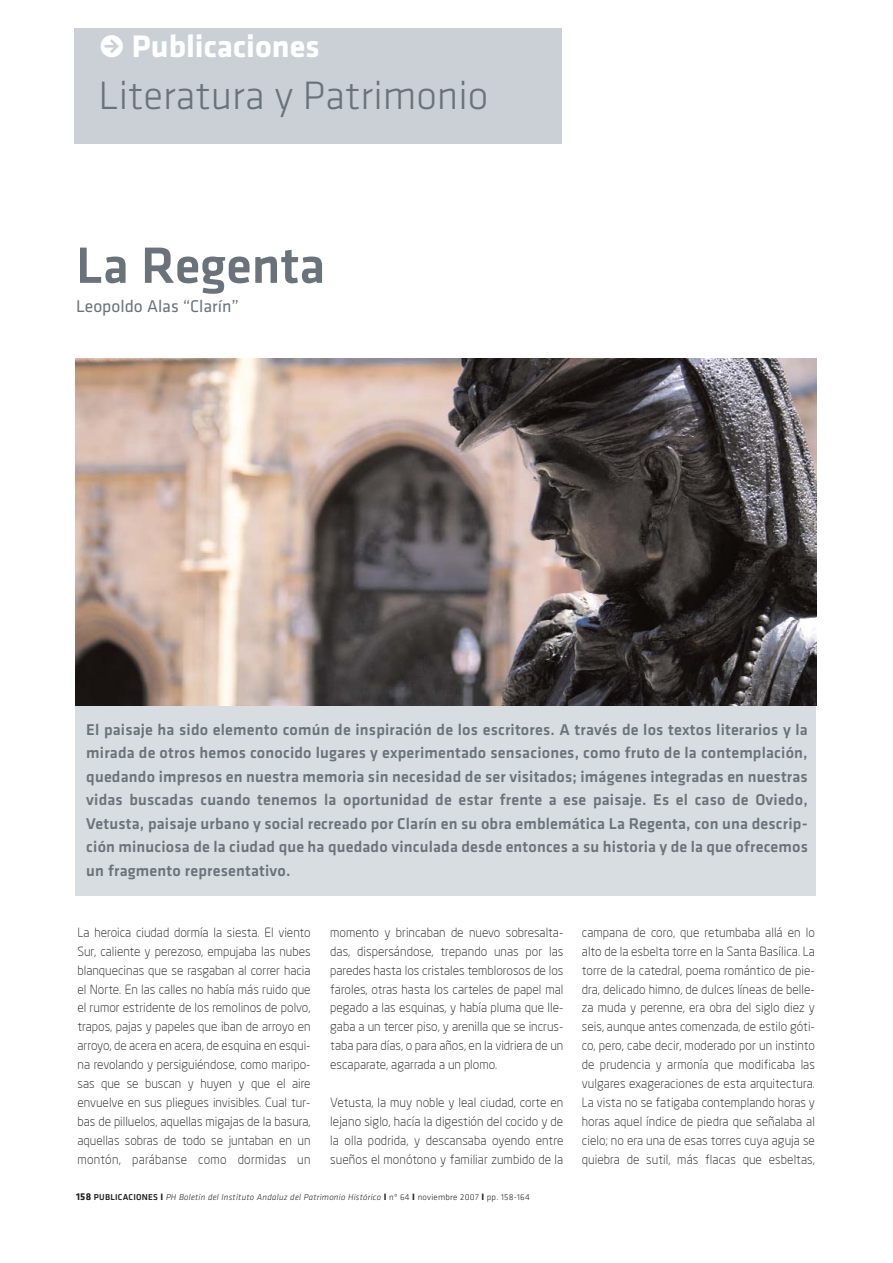
<style>
.page{position:relative;width:893px;height:1263px;background:#fff}
.page>*{position:absolute;margin:0;border:0;box-sizing:border-box;transform-origin:0 0}
.t1{font:500 52.95px "Klavika";color:#6a737b}
.t2{font:300 41.1px "Klavika";color:#6a737b}
.t3{font:700 32.4px "Klavika";color:#fff}
.t4{font:17.7px "Klavika";color:#6a737b}
.t5{font:500 16.2px/23.5px "Klavika";letter-spacing:.01em;color:#6a737b;text-align:justify}
.t6{font:300 12.45px/18.9px "Neo Sans";letter-spacing:.005em;color:#231f20;text-align:justify}
.t7{font:italic 300 8.85px "Klavika";letter-spacing:.03em;color:#231f20}
.s1{font-family:"Klavika Medium Arrows";font-weight:400}
.s2{font-weight:700;font-style:normal;font-size:10.35px}
.s3{font-weight:500;font-style:normal}
.s4{font-weight:700;font-style:normal;font-size:9.6px}
.s5{font-style:normal}
</style>
<div class="page">
<div style="left:75px;top:28px;width:487px;height:116px;background:#cad0d5"></div>
<div style="left:76px;top:366px;width:740px;height:530px;background:#d8dde1"></div>
<img style="left:76px;top:358px;width:740px;height:347px">
<h3 class="t3" style="left:99px;top:33px;width:222px"><span class="s1">R</span> Publicaciones</h3>
<h2 class="t2" style="left:98px;top:81px;width:391px">Literatura y Patrimonio</h2>
<h1 class="t1" style="left:76px;top:247px;width:251px">La Regenta</h1>
<h3 class="t4" style="left:76px;top:300px;width:165px">Leopoldo Alas “Clarín”</h3>
<p class="t5" style="left:86px;top:719px;width:723px">El paisaje ha sido elemento común de inspiración de los escritores. A través de los textos literarios y la mirada de otros hemos conocido lugares y experimentado sensaciones, como fruto de la contemplación, quedando impresos en nuestra memoria sin necesidad de ser visitados; imágenes integradas en nuestras vidas buscadas cuando tenemos la oportunidad de estar frente a ese paisaje. Es el caso de Oviedo, Vetusta, paisaje urbano y social recreado por Clarín en su obra emblemática La Regenta, con una descrip&shy;ción minuciosa de la ciudad que ha quedado vinculada desde entonces a su historia y de la que ofrecemos un fragmento representativo.</p>
<p class="t6" style="left:77px;top:922px;width:235px">La heroica ciudad dormía la siesta. El viento Sur, caliente y perezoso, empujaba las nubes blanquecinas que se rasgaban al correr hacia el Norte. En las calles no había más ruido que el rumor estridente de los remolinos de polvo, trapos, pajas y papeles que iban de arroyo en arroyo, de acera en acera, de esquina en esqui&shy;na revolando y persiguiéndose, como maripo&shy;sas que se buscan y huyen y que el aire envuelve en sus pliegues invisibles. Cual tur&shy;bas de pilluelos, aquellas migajas de la basura, aquellas sobras de todo se juntaban en un montón, parábanse como dormidas un</p>
<p class="t6" style="left:330px;top:922px;width:235px">momento y brincaban de nuevo sobresalta&shy;das, dispersándose, trepando unas por las paredes hasta los cristales temblorosos de los faroles, otras hasta los carteles de papel mal pegado a las esquinas, y había pluma que lle&shy;gaba a un tercer piso, y arenilla que se incrus&shy;taba para días, o para años, en la vidriera de un escaparate, agarrada a un plomo.</p>
<p class="t6" style="left:330px;top:1093px;width:235px">Vetusta, la muy noble y leal ciudad, corte en lejano siglo, hacía la digestión del cocido y de la olla podrida, y descansaba oyendo entre sueños el monótono y familiar zumbido de la</p>
<p class="t7" style="left:76px;top:1194px;width:455px"><span class="s2">158</span> <span class="s3">PUBLICACIONES</span> <span class="s4">I</span> PH Boletín del Instituto Andaluz del Patrimonio Histórico <span class="s4">I</span> <span class="s5">nº 64</span> <span class="s4">I</span> <span class="s5">noviembre 2007</span> <span class="s4">I</span> <span class="s5">pp. 158-164</span></p>
<p class="t6" style="left:582px;top:922px;width:235px">campana de coro, que retumbaba allá en lo alto de la esbelta torre en la Santa Basílica. La torre de la catedral, poema romántico de pie&shy;dra, delicado himno, de dulces líneas de belle&shy;za muda y perenne, era obra del siglo diez y seis, aunque antes comenzada, de estilo góti&shy;co, pero, cabe decir, moderado por un instinto de prudencia y armonía que modificaba las vulgares exageraciones de esta arquitectura.<br>La vista no se fatigaba contemplando horas y horas aquel índice de piedra que señalaba al cielo; no era una de esas torres cuya aguja se quiebra de sutil, más flacas que esbeltas,</p>
</div>
